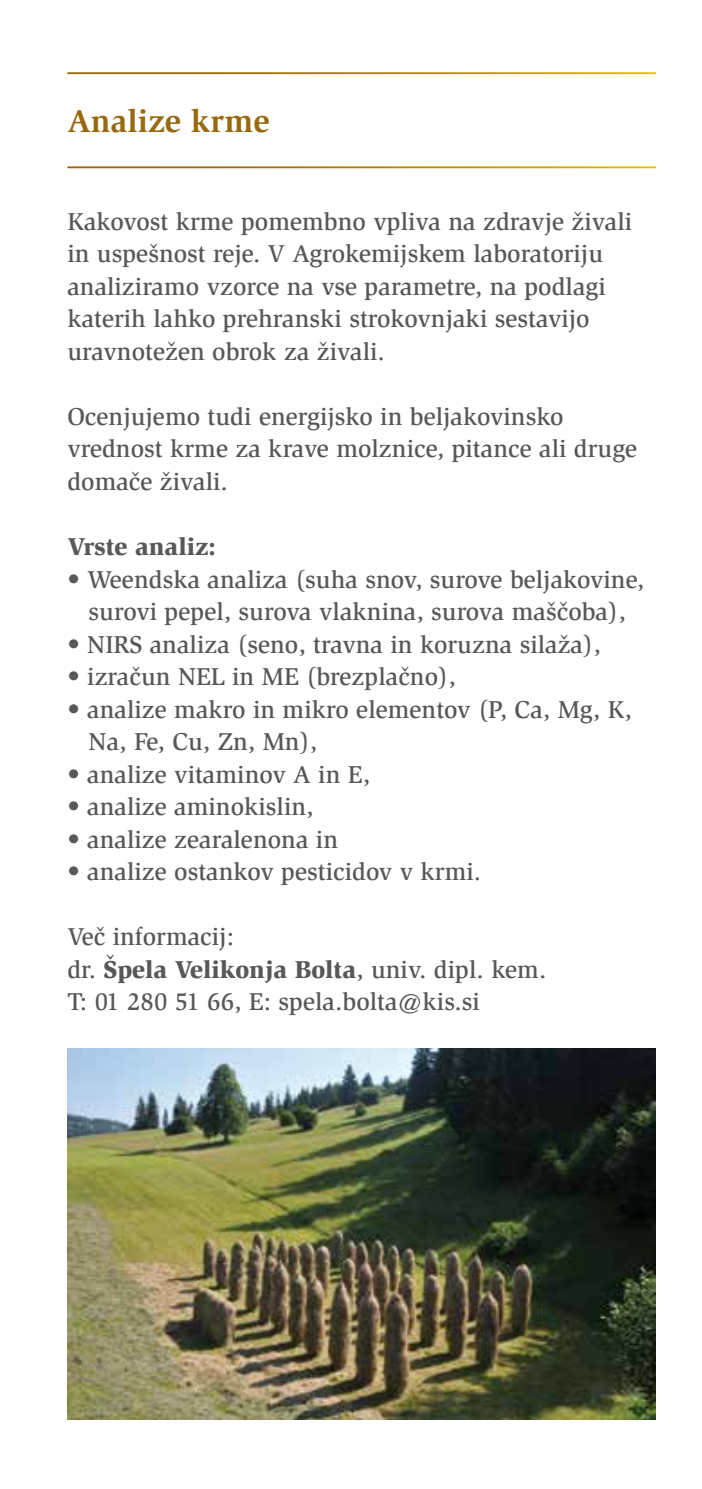
<style>
.page{position:relative;width:702px;height:1489px;background:#fff}
.page>*{position:absolute;margin:0;border:0;box-sizing:border-box;transform-origin:0 0}
.t1{font:700 32.5px "Slimbach Std";color:#98690e}
.t2{font:500 25px/32.5px "Slimbach Std";color:#58585a}
.t3{font:900 25px "Slimbach Std";color:#58585a}
.s1{font-weight:900}
</style>
<div class="page">
<img style="left:67px;top:1048px;width:589px;height:371px">
<h1 class="t1" style="left:67px;top:102px;width:204px">Analize krme</h1>
<p class="t2" style="left:67px;top:205px;width:566px">Kakovost krme pomembno vpliva na zdravje živali in uspešnost reje. V Agrokemijskem laboratoriju analiziramo vzorce na vse parametre, na podlagi katerih lahko prehranski strokovnjaki sestavijo uravnotežen obrok za živali.</p>
<p class="t2" style="left:67px;top:400px;width:571px">Ocenjujemo tudi energijsko in beljakovinsko vrednost krme za krave molznice, pitance ali druge domače živali.</p>
<p class="t3" style="left:67px;top:531px;width:150px">Vrste analiz:</p>
<p class="t2" style="left:67px;top:562px;width:578px;text-align:center">• Weendska analiza (suha snov, surove beljakovine, surovi pepel, surova vlaknina, surova maščoba),</p>
<p class="t2" style="left:67px;top:627px;width:535px">• NIRS analiza (seno, travna in koruzna silaža),</p>
<p class="t2" style="left:67px;top:660px;width:390px">• izračun NEL in ME (brezplačno),</p>
<p class="t2" style="left:89px;top:692px;width:544px;text-indent:-21px">• analize makro in mikro elementov (P, Ca, Mg, K,<br>Na, Fe, Cu, Zn, Mn),</p>
<p class="t2" style="left:67px;top:757px;width:304px">• analize vitaminov A in E,</p>
<p class="t2" style="left:67px;top:790px;width:248px">• analize aminokislin,</p>
<p class="t2" style="left:67px;top:822px;width:272px">• analize zearalenona in</p>
<p class="t2" style="left:67px;top:855px;width:415px">• analize ostankov pesticidov v krmi.</p>
<p class="t2" style="left:67px;top:920px;width:480px">Več informacij:<br>dr. <span class="s1">Špela Velikonja Bolta</span>, univ. dipl. kem.<br>T: 01 280 51 66, E: spela.bolta@kis.si</p>
</div>
